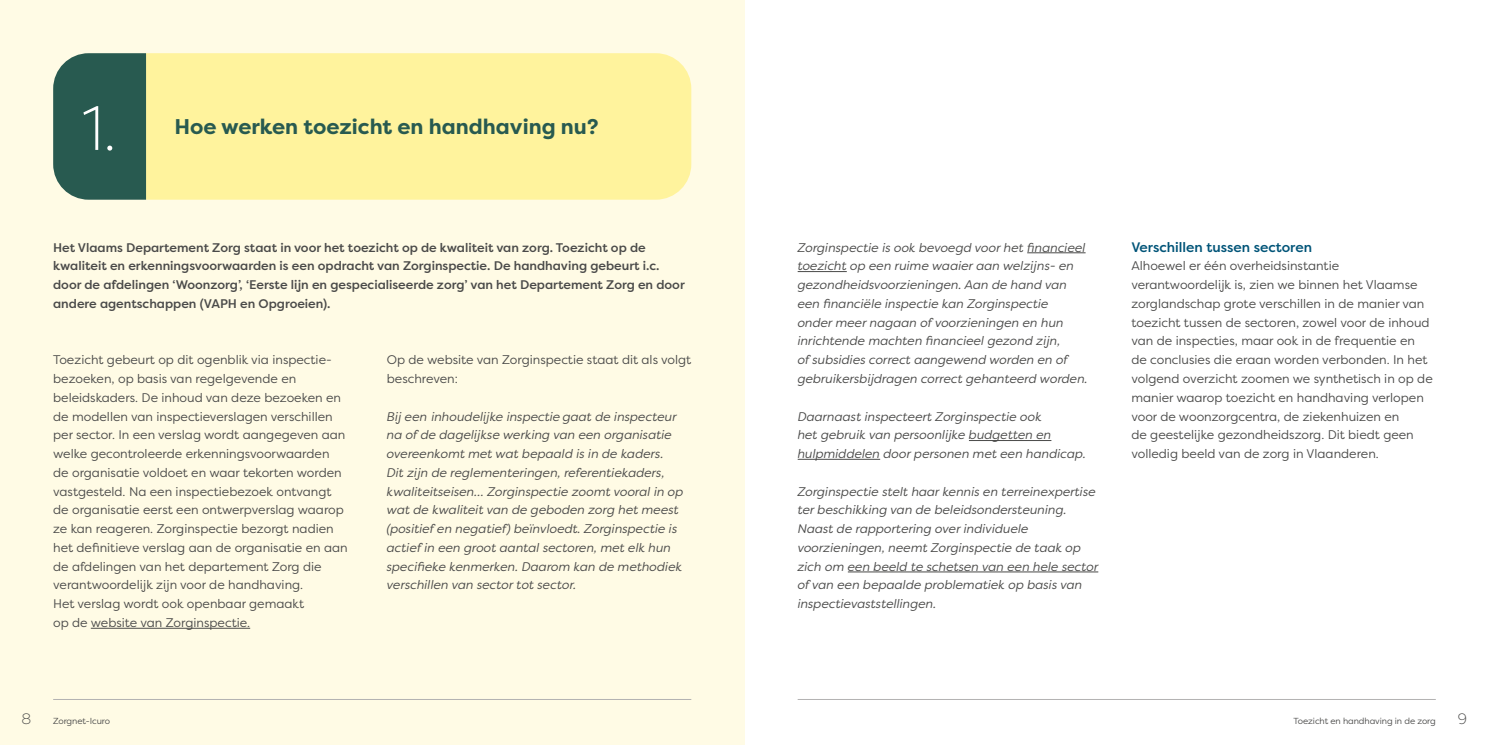
<style>
.page{position:relative;width:1489px;height:745px;background:#fff}
.page>*{position:absolute;margin:0;border:0;box-sizing:border-box;transform-origin:0 0}
.t1{font:300 62.5px "Filson Pro";color:#fff}
.t2{font:700 21.25px "Filson Pro";color:#285a50}
.t3{font:300 15px "Filson Pro";color:#4a4a49}
.t4{font:500 13.75px "Filson Pro";color:#005478}
.t5{font:italic 12.5px/18.8px "Filson Soft";color:#4a4a49}
.t6{font:12.5px/18.8px "Filson Pro";color:#4a4a49}
.t7{font:500 12.5px/18.8px "Filson Pro";color:#4a4a49}
.t8{font:8.75px "Filson Pro";letter-spacing:-.01em;color:#4a4a49}
.s1{font-family:"Filson Pro"}
</style>
<div class="page">
<div style="left:0;top:0;width:744px;height:744px;background:#fffbe5"></div>
<div style="left:146px;top:53px;width:545px;height:146px;background:#fff39d"></div>
<svg style="left:53px;top:53px;width:93px;height:146px;background:#326157"></svg>
<hr style="left:91px;top:627px;width:159px;height:1px;background:#4a4a49">
<hr style="left:1027px;top:252px;width:58px;height:1px;background:#4a4a49">
<hr style="left:797px;top:271px;width:49px;height:1px;background:#4a4a49">
<hr style="left:968px;top:440px;width:83px;height:1px;background:#4a4a49">
<hr style="left:797px;top:458px;width:83px;height:1px;background:#4a4a49">
<hr style="left:847px;top:571px;width:251px;height:1px;background:#4a4a49">
<hr style="left:53px;top:698px;width:638px;height:1px;background:#b3b2b2">
<hr style="left:797px;top:698px;width:638px;height:1px;background:#b3b2b2">
<h1 class="t1" style="left:82px;top:88px;width:36px">1.</h1>
<h2 class="t2" style="left:174px;top:113px;width:425px">Hoe werken toezicht en handhaving nu?</h2>
<p class="t7" style="left:53px;top:237px;width:633px">Het Vlaams Departement Zorg staat in voor het toezicht op de kwaliteit van zorg. Toezicht op de kwaliteit en erkenningsvoorwaarden is een opdracht van Zorginspectie. De handhaving gebeurt i.c. door de afdelingen ‘Woonzorg’, ‘Eerste lijn en gespecialiseerde zorg’ van het Departement Zorg en door andere agentschappen (VAPH en Opgroeien).</p>
<p class="t6" style="left:53px;top:350px;width:296px">Toezicht gebeurt op dit ogenblik via inspectie&shy;bezoeken, op basis van regelgevende en beleidskaders. De inhoud van deze bezoeken en de modellen van inspectieverslagen verschillen per sector. In een verslag wordt aangegeven aan welke gecontroleerde erkenningsvoorwaarden de organisatie voldoet en waar tekorten worden vastgesteld. Na een inspectiebezoek ontvangt de organisatie eerst een ontwerpverslag waarop ze kan reageren. Zorginspectie bezorgt nadien het definitieve verslag aan de organisatie en aan de afdelingen van het departement Zorg die verantwoordelijk zijn voor de handhaving.<br>Het verslag wordt ook openbaar gemaakt<br>op de website van Zorginspectie.</p>
<p class="t6" style="left:387px;top:350px;width:306px">Op de website van Zorginspectie staat dit als volgt beschreven:</p>
<p class="t5" style="left:387px;top:406px;width:298px">Bij een <span class="s1">inhoudelijke inspectie</span> gaat de inspecteur na of de dagelijkse werking van een organisatie overeenkomt met wat bepaald is in de kaders.<br>Dit zijn de reglementeringen, referentiekaders, kwaliteitseisen… Zorginspectie zoomt vooral in op wat de kwaliteit van de geboden zorg het meest (positief en negatief) beïnvloedt. Zorginspectie is actief in een groot aantal sectoren, met elk hun specifieke kenmerken. Daarom kan de methodiek verschillen van sector tot sector.</p>
<p class="t5" style="left:797px;top:237px;width:292px">Zorginspectie is ook bevoegd voor het financieel toezicht op een ruime waaier aan welzijns- en gezondheidsvoorzieningen. Aan de hand van een financiële inspectie kan Zorginspectie<br>onder meer nagaan of voorzieningen en hun inrichtende machten financieel gezond zijn,<br>of subsidies correct aangewend worden en of gebruikersbijdragen correct gehanteerd worden.</p>
<p class="t5" style="left:797px;top:406px;width:290px">Daarnaast inspecteert Zorginspectie ook<br>het gebruik van persoonlijke budgetten en hulpmiddelen door personen met een handicap.</p>
<p class="t5" style="left:797px;top:481px;width:302px">Zorginspectie stelt haar kennis en terreinexpertise ter beschikking van de beleidsondersteuning.<br>Naast de rapportering over individuele voorzieningen, neemt Zorginspectie de taak op zich om een beeld te schetsen van een hele sector of van een bepaalde problematiek op basis van inspectievaststellingen.</p>
<p class="t4" style="left:1131px;top:237px;width:182px">Verschillen tussen sectoren</p>
<p class="t6" style="left:1131px;top:256px;width:303px">Alhoewel er één overheidsinstantie verantwoordelijk is, zien we binnen het Vlaamse zorglandschap grote verschillen in de manier van toezicht tussen de sectoren, zowel voor de inhoud van de inspecties, maar ook in de frequentie en de conclusies die eraan worden verbonden. In het volgend overzicht zoomen we synthetisch in op de manier waarop toezicht en handhaving verlopen voor de woonzorgcentra, de ziekenhuizen en<br>de geestelijke gezondheidszorg. Dit biedt geen volledig beeld van de zorg in Vlaanderen.</p>
<p class="t3" style="left:22px;top:708px;width:11px">8</p>
<p class="t8" style="left:53px;top:714px;width:58px">Zorgnet-Icuro</p>
<p class="t8" style="left:1293px;top:714px;width:144px">Toezicht en handhaving in de zorg</p>
<p class="t3" style="left:1457px;top:708px;width:11px">9</p>
</div>
